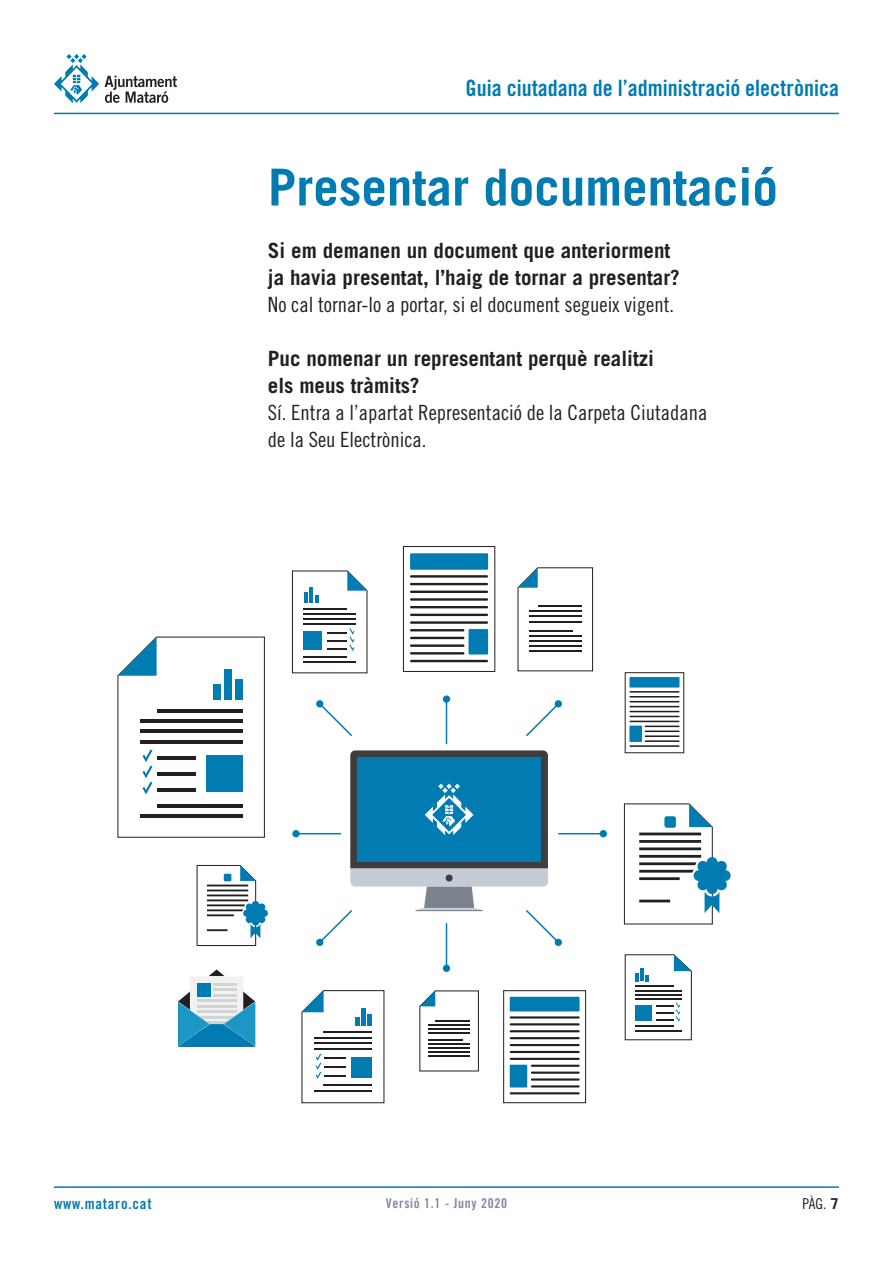
<style>
.page{position:relative;width:893px;height:1263px;background:#fff}
.page>*{position:absolute;margin:0;border:0;box-sizing:border-box;transform-origin:0 0}
.t1{font:700 51px "Trade Gothic LT Std";color:#007cb2}
.t2{font:22.5px "Trade Gothic LT Std Bd Cn 20";color:#007cb2}
.t3{font:700 21px/27px "Trade Gothic LT Std";color:#231f20}
.t4{font:21px/27px "Trade Gothic LT Std Cn 18";color:#231f20}
.t5{font:15px "Trade Gothic LT Std Bd Cn 20";letter-spacing:.05em;color:#007cb2}
.t6{font:15px "Trade Gothic LT Std Cn 18";color:#231f20}
.t7{font:13.5px "Trade Gothic LT Std Bd Cn 20";letter-spacing:.05em;color:#808a9d}
.s1{font-family:"Trade Gothic LT Std";font-weight:700}
</style>
<div class="page">
<hr style="left:54px;top:113px;width:785px;height:1px;background:#007cb2">
<svg style="left:105px;top:76px;width:72px;height:27px"></svg>
<svg style="left:54px;top:54px;width:45px;height:49px"></svg>
<hr style="left:54px;top:1186px;width:785px;height:2px;background:#007cb2">
<svg style="left:625px;top:954px;width:66px;height:86px"></svg>
<svg style="left:118px;top:637px;width:147px;height:200px"></svg>
<div style="left:206px;top:756px;width:36px;height:36px;background:#007cb2"></div>
<div style="left:213px;top:684px;width:7px;height:16px;background:#007cb2"></div>
<div style="left:224px;top:669px;width:7px;height:31px;background:#007cb2"></div>
<div style="left:235px;top:679px;width:7px;height:21px;background:#007cb2"></div>
<svg style="left:292px;top:571px;width:75px;height:102px"></svg>
<svg style="left:178px;top:969px;width:77px;height:78px"></svg>
<svg style="left:420px;top:991px;width:59px;height:80px"></svg>
<hr style="left:435px;top:1020px;width:35px;height:1px;background:#231f20">
<hr style="left:429px;top:1024px;width:41px;height:1px;background:#231f20">
<hr style="left:429px;top:1039px;width:34px;height:1px;background:#231f20">
<hr style="left:429px;top:1043px;width:41px;height:1px;background:#231f20">
<hr style="left:429px;top:1028px;width:41px;height:1px;background:#231f20">
<hr style="left:429px;top:1032px;width:41px;height:1px;background:#231f20">
<hr style="left:429px;top:1047px;width:41px;height:1px;background:#231f20">
<hr style="left:429px;top:1051px;width:41px;height:1px;background:#231f20">
<hr style="left:429px;top:1055px;width:41px;height:1px;background:#231f20">
<svg style="left:629px;top:677px;width:51px;height:70px"></svg>
<hr style="left:629px;top:691px;width:50px;height:2px;background:#231f20">
<hr style="left:629px;top:696px;width:50px;height:1px;background:#231f20">
<hr style="left:629px;top:701px;width:50px;height:1px;background:#231f20">
<hr style="left:629px;top:706px;width:50px;height:1px;background:#231f20">
<hr style="left:629px;top:711px;width:50px;height:1px;background:#231f20">
<hr style="left:629px;top:716px;width:50px;height:1px;background:#231f20">
<hr style="left:629px;top:721px;width:50px;height:1px;background:#231f20">
<hr style="left:645px;top:726px;width:34px;height:1px;background:#231f20">
<hr style="left:645px;top:730px;width:34px;height:2px;background:#231f20">
<hr style="left:645px;top:735px;width:34px;height:2px;background:#231f20">
<hr style="left:645px;top:740px;width:34px;height:2px;background:#231f20">
<hr style="left:629px;top:745px;width:50px;height:2px;background:#231f20">
<div style="left:629px;top:677px;width:50px;height:10px;background:#007cb2"></div>
<div style="left:629px;top:726px;width:13px;height:16px;background:#007cb2"></div>
<div style="left:403px;top:546px;width:92px;height:125px;border:1px solid #231f20"></div>
<hr style="left:410px;top:575px;width:78px;height:3px;background:#231f20">
<hr style="left:410px;top:583px;width:78px;height:2px;background:#231f20">
<hr style="left:410px;top:591px;width:78px;height:2px;background:#231f20">
<hr style="left:410px;top:598px;width:78px;height:3px;background:#231f20">
<hr style="left:410px;top:606px;width:78px;height:2px;background:#231f20">
<hr style="left:410px;top:614px;width:78px;height:2px;background:#231f20">
<hr style="left:410px;top:621px;width:78px;height:3px;background:#231f20">
<hr style="left:410px;top:629px;width:54px;height:2px;background:#231f20">
<hr style="left:410px;top:637px;width:54px;height:2px;background:#231f20">
<hr style="left:410px;top:644px;width:54px;height:3px;background:#231f20">
<hr style="left:410px;top:652px;width:54px;height:2px;background:#231f20">
<hr style="left:410px;top:660px;width:78px;height:2px;background:#231f20">
<div style="left:410px;top:553px;width:78px;height:17px;background:#007cb2"></div>
<div style="left:469px;top:629px;width:19px;height:25px;background:#007cb2"></div>
<svg style="left:197px;top:865px;width:71px;height:81px"></svg>
<svg style="left:624px;top:804px;width:107px;height:120px"></svg>
<svg style="left:302px;top:990px;width:82px;height:113px"></svg>
<div style="left:361px;top:1008px;width:5px;height:18px;background:#007cb2"></div>
<div style="left:367px;top:1014px;width:5px;height:12px;background:#007cb2"></div>
<svg style="left:518px;top:568px;width:75px;height:103px"></svg>
<hr style="left:538px;top:605px;width:43px;height:2px;background:#231f20">
<hr style="left:529px;top:610px;width:52px;height:2px;background:#231f20">
<hr style="left:529px;top:630px;width:44px;height:1px;background:#231f20">
<hr style="left:529px;top:635px;width:52px;height:2px;background:#231f20">
<hr style="left:529px;top:615px;width:52px;height:2px;background:#231f20">
<hr style="left:529px;top:621px;width:52px;height:1px;background:#231f20">
<hr style="left:529px;top:640px;width:52px;height:2px;background:#231f20">
<hr style="left:529px;top:645px;width:52px;height:2px;background:#231f20">
<hr style="left:529px;top:650px;width:52px;height:2px;background:#231f20">
<svg style="left:509px;top:996px;width:71px;height:99px"></svg>
<div style="left:504px;top:990px;width:82px;height:113px;border:1px solid #231f20"></div>
<hr style="left:510px;top:1016px;width:70px;height:2px;background:#231f20">
<hr style="left:510px;top:1023px;width:70px;height:2px;background:#231f20">
<hr style="left:510px;top:1030px;width:70px;height:2px;background:#231f20">
<hr style="left:510px;top:1037px;width:70px;height:2px;background:#231f20">
<hr style="left:510px;top:1044px;width:70px;height:2px;background:#231f20">
<hr style="left:510px;top:1051px;width:70px;height:2px;background:#231f20">
<hr style="left:510px;top:1058px;width:70px;height:2px;background:#231f20">
<hr style="left:531px;top:1065px;width:49px;height:2px;background:#231f20">
<hr style="left:531px;top:1071px;width:49px;height:3px;background:#231f20">
<hr style="left:531px;top:1078px;width:49px;height:2px;background:#231f20">
<hr style="left:531px;top:1085px;width:49px;height:2px;background:#231f20">
<hr style="left:510px;top:1092px;width:70px;height:2px;background:#231f20">
<div style="left:510px;top:997px;width:70px;height:14px;background:#007cb2"></div>
<div style="left:510px;top:1065px;width:17px;height:22px;background:#007cb2"></div>
<hr style="left:446px;top:697px;width:1px;height:47px;background:#007cb2">
<div style="left:443px;top:695px;width:7px;height:8px;background:#007cb2;border-radius:50%"></div>
<hr style="left:446px;top:923px;width:1px;height:47px;background:#007cb2">
<div style="left:443px;top:965px;width:7px;height:7px;background:#007cb2;border-radius:50%"></div>
<hr style="left:294px;top:833px;width:47px;height:1px;background:#007cb2">
<div style="left:292px;top:830px;width:8px;height:7px;background:#007cb2;border-radius:50%"></div>
<hr style="left:558px;top:833px;width:47px;height:1px;background:#007cb2">
<div style="left:600px;top:830px;width:7px;height:7px;background:#007cb2;border-radius:50%"></div>
<svg style="left:316px;top:700px;width:36px;height:37px"></svg>
<svg style="left:316px;top:750px;width:246px;height:196px"></svg>
<svg style="left:526px;top:700px;width:36px;height:36px"></svg>
<p class="t2" style="left:465px;top:74px;width:375px">Guia ciutadana de l’administració electrònica</p>
<h1 class="t1" style="left:268px;top:156px;width:511px">Presentar documentació</h1>
<p class="t3" style="left:268px;top:236px;width:413px">Si em demanen un document que anteriorment ja havia presentat, l’haig de tornar a presentar?</p>
<p class="t4" style="left:268px;top:290px;width:408px">No cal tornar-lo a portar, si el document segueix vigent.</p>
<p class="t3" style="left:268px;top:344px;width:388px">Puc nomenar un representant perquè realitzi els meus tràmits?</p>
<p class="t4" style="left:268px;top:398px;width:441px">Sí. Entra a l’apartat Representació de la Carpeta Ciutadana de la Seu Electrònica.</p>
<p class="t5" style="left:54px;top:1194px;width:99px">www.mataro.cat</p>
<p class="t7" style="left:386px;top:1195px;width:123px">Versió 1.1 - Juny 2020</p>
<p class="t6" style="left:803px;top:1195px;width:38px">PÀG. <span class="s1">7</span></p>
</div>
